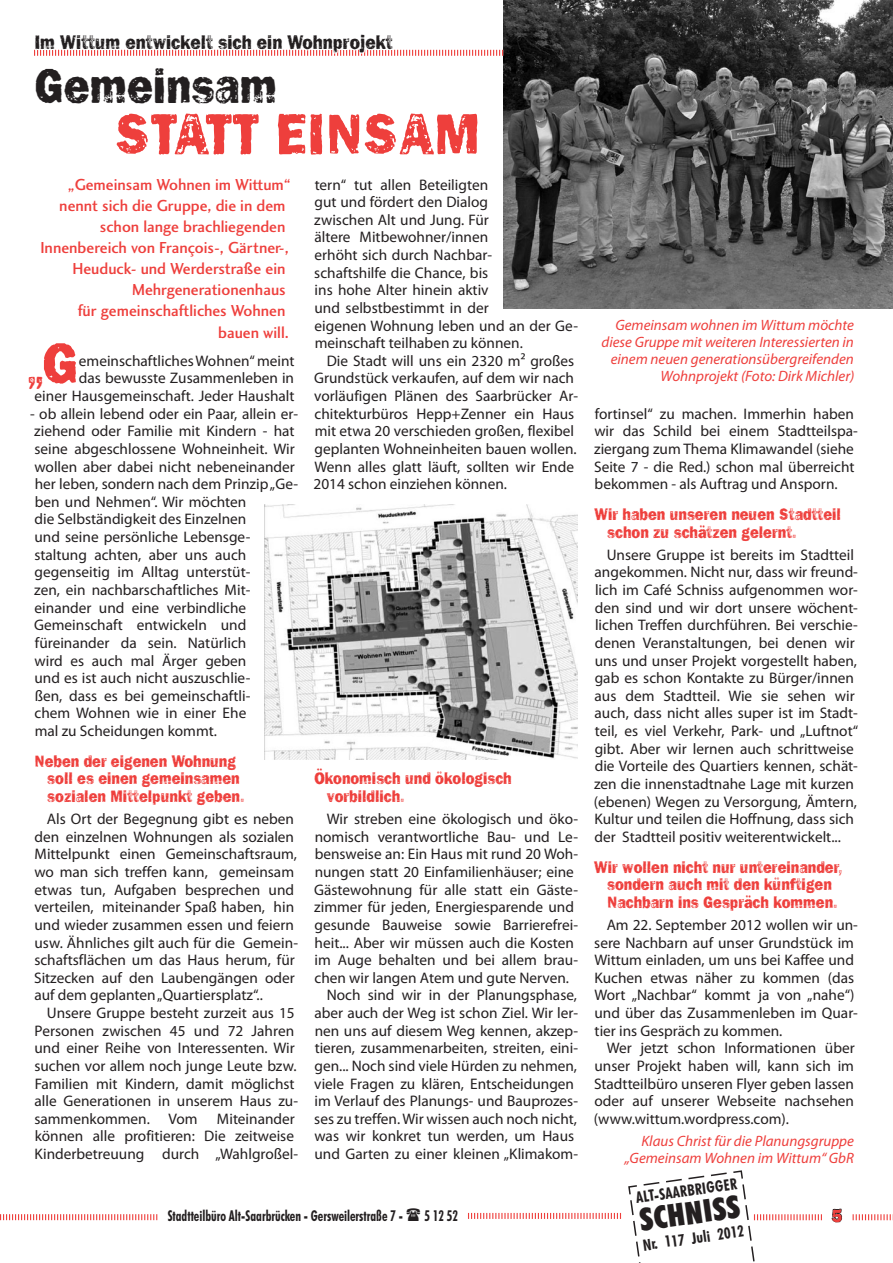
<style>
.page{position:relative;width:893px;height:1263px;background:#fff}
.page>*{position:absolute;margin:0;border:0;box-sizing:border-box;transform-origin:0 0}
.Überschrift_30{font:60px "Frankie OTF";color:#ee3f3c;scale:.9 1}
.Überschrift_30-2{font:51px "Frankie OTF";color:#231f20;scale:.85 1}
.Fließtext_Sans{font:40.05px "Frankie OTF";color:#ee3f3c;scale:.9 1}
.t1{font:900 condensed 31.5px "Futura BT";color:#231f20;scale:.96 1}
.Thema___Motto{font:20.25px "Frankie OTF";color:#231f20;scale:.85 1}
.t2{font:18px "Frankie OTF";color:#ee3f3c;scale:.96 1}
.Zwischen{font:17.25px/17.7px "Frankie OTF";color:#ee3f3c;scale:.85 1}
.Intro{font:16.5px "Charlotte Sans Medium Plain";color:#ee3f3c}
.t3{font:700 condensed 15.75px "Futura BT";color:#231f20;scale:.96 1}
.Fließtext_Sans-2{font:15.3px/17.7px "Myriad Pro";color:#231f20}
.Bildlegende{font:italic 15px/17.2px "Myriad Pro";color:#ee3f3c;text-align:right}
._4____Zwischen{font:700 condensed 15px "Futura BT";color:#231f20;scale:.85 1}
.s1{font-size:60.15px}
</style>
<div class="page">
<img style="left:504px;top:0;width:389px;height:309px">
<img style="left:264px;top:504px;width:313px;height:256px">
<svg style="left:468px;top:1213px;width:153px;height:6px"></svg>
<svg style="left:853px;top:1214px;width:40px;height:6px"></svg>
<svg style="left:628px;top:1170px;width:194px;height:93px"></svg>
<svg style="left:0;top:1214px;width:157px;height:6px"></svg>
<svg style="left:831px;top:1208px;width:11px;height:14px"></svg>
<svg style="left:34px;top:49px;width:469px;height:7px"></svg>
<p class="Thema___Motto" style="left:35px;top:30px;width:422px">Im Wittum entwickelt sich ein Wohnprojekt</p>
<p class="Überschrift_30-2" style="left:34px;top:56px;width:287px">Gemeinsam</p>
<p class="Überschrift_30" style="left:115px;top:98px;width:408px">STATT EINSAM</p>
<p class="Intro" style="left:68px;top:175px;width:224px">„Gemeinsam Wohnen im Wittum“</p>
<p class="Intro" style="left:59px;top:196px;width:228px">nennt sich die Gruppe, die in dem</p>
<p class="Intro" style="left:100px;top:217px;width:187px">schon lange brachliegenden</p>
<p class="Intro" style="left:40px;top:238px;width:250px">Innenbereich von François-, Gärtner-,</p>
<p class="Intro" style="left:72px;top:259px;width:215px">Heuduck- und Werderstraße ein</p>
<p class="Intro" style="left:132px;top:280px;width:155px">Mehrgenerationenhaus</p>
<p class="Intro" style="left:78px;top:301px;width:209px">für gemeinschaftliches Wohnen</p>
<p class="Intro" style="left:218px;top:323px;width:72px">bauen will.</p>
<p class="Fließtext_Sans" style="left:26px;top:346px;width:59px">„<span class="s1">G</span></p>
<p class="Fließtext_Sans-2" style="left:35px;top:352px;width:262px;text-align:right">emeinschaftliches Wohnen“ meint<br>das bewusste Zusammenleben in<br>einer Hausgemeinschaft. Jeder Haushalt</p>
<p class="Fließtext_Sans-2" style="left:30px;top:404px;width:269px">- ob allein lebend oder ein Paar, allein er&shy;ziehend oder Familie mit Kindern - hat seine abgeschlossene Wohneinheit. Wir wollen aber dabei nicht nebeneinander her leben, sondern nach dem Prinzip „Ge&shy;ben und Nehmen“. Wir möchten<br>die Selbständigkeit des Einzelnen<br>und seine persönliche Lebensge&shy;staltung achten, aber uns auch gegenseitig im Alltag unterstüt-<br>zen, ein nachbarschaftliches Mit&shy;einander und eine verbindliche Gemeinschaft entwickeln und füreinander da sein. Natürlich<br>wird es auch mal Ärger geben<br>und es ist auch nicht auszuschlie-<br>ßen, dass es bei gemeinschaftli-<br>chem Wohnen wie in einer Ehe<br>mal zu Scheidungen kommt.</p>
<p class="Zwischen" style="left:47px;top:752px;width:233px;text-indent:-13px">Neben der eigenen Wohnung soll es einen gemeinsamen sozialen Mittelpunkt geben.</p>
<p class="Fließtext_Sans-2" style="left:34px;top:810px;width:265px;text-indent:13px">Als Ort der Begegnung gibt es neben den einzelnen Wohnungen als sozialen Mittelpunkt einen Gemeinschaftsraum, wo man sich treffen kann, gemeinsam etwas tun, Aufgaben besprechen und verteilen, miteinander Spaß haben, hin und wieder zusammen essen und feiern usw. Ähnliches gilt auch für die Gemein&shy;schaftsflächen um das Haus herum, für Sitzecken auf den Laubengängen oder auf dem geplanten „Quartiersplatz“..</p>
<p class="Fließtext_Sans-2" style="left:34px;top:1004px;width:265px;text-indent:12px">Unsere Gruppe besteht zurzeit aus 15<br>Personen zwischen 45 und 72 Jahren und einer Reihe von Interessenten. Wir suchen vor allem noch junge Leute bzw.<br>Familien mit Kindern, damit möglichst alle Generationen in unserem Haus zu&shy;sammenkommen. Vom</p>
<p class="Fließtext_Sans-2" style="left:35px;top:1109px;width:265px;text-indent:182px">Miteinander können alle profitieren: Die zeitweise<br>Kinderbetreuung durch „Wahlgroßel-</p>
<p class="Fließtext_Sans-2" style="left:314px;top:175px;width:265px">tern“ tut allen Beteiligten<br>gut und fördert den Dialog<br>zwischen Alt und Jung. Für<br>ältere Mitbewohner/innen<br>erhöht sich durch Nachbar-<br>schaftshilfe die Chance, bis<br>ins hohe Alter hinein aktiv<br>und selbstbestimmt in der<br>eigenen Wohnung leben und an der Ge&shy;meinschaft teilhaben zu können.</p>
<p class="Fließtext_Sans-2" style="left:314px;top:352px;width:266px;text-indent:13px">Die Stadt will uns ein 2320 m² großes Grundstück verkaufen, auf dem wir nach vorläufigen Plänen des Saarbrücker Ar&shy;chitekturbüros Hepp+Zenner ein Haus mit etwa 20 verschieden großen, flexibel geplanten Wohneinheiten bauen wollen.<br>Wenn alles glatt läuft, sollten wir Ende 2014 schon einziehen können.</p>
<p class="Zwischen" style="left:327px;top:769px;width:219px;text-indent:-12px">Ökonomisch und ökologisch vorbildlich.</p>
<p class="Fließtext_Sans-2" style="left:314px;top:810px;width:265px;text-indent:13px">Wir streben eine ökologisch und öko&shy;nomisch verantwortliche Bau- und Le&shy;bensweise an: Ein Haus mit rund 20 Woh&shy;nungen statt 20 Einfamilienhäuser; eine Gästewohnung für alle statt ein Gäste&shy;zimmer für jeden, Energiesparende und gesunde Bauweise sowie Barrierefrei&shy;heit... Aber wir müssen auch die Kosten im Auge behalten und bei allem brau&shy;chen wir langen Atem und gute Nerven.</p>
<p class="Fließtext_Sans-2" style="left:314px;top:986px;width:265px;text-indent:12px">Noch sind wir in der Planungsphase, aber auch der Weg ist schon Ziel. Wir ler&shy;nen uns auf diesem Weg kennen, akzep&shy;tieren, zusammenarbeiten, streiten, eini&shy;gen... Noch sind viele Hürden zu nehmen, viele Fragen zu klären, Entscheidungen im Verlauf des Planungs- und Bauprozes&shy;ses zu treffen. Wir wissen auch noch nicht, was wir konkret tun werden, um Haus und Garten zu einer kleinen „Klimakom-</p>
<p class="Bildlegende" style="left:601px;top:316px;width:254px">Gemeinsam wohnen im Wittum möchte diese Gruppe mit weiteren Interessierten in einem neuen generationsübergreifenden Wohnprojekt (Foto: Dirk Michler)</p>
<p class="Fließtext_Sans-2" style="left:594px;top:404px;width:265px">fortinsel“ zu machen. Immerhin haben wir das Schild bei einem Stadtteilspa&shy;ziergang zum Thema Klimawandel (siehe Seite 7 - die Red.) schon mal überreicht bekommen - als Auftrag und Ansporn.</p>
<p class="Zwischen" style="left:607px;top:505px;width:277px;text-indent:-13px">Wir haben unseren neuen Stadtteil schon zu schätzen gelernt.</p>
<p class="Fließtext_Sans-2" style="left:594px;top:545px;width:266px;text-indent:13px">Unsere Gruppe ist bereits im Stadtteil angekommen. Nicht nur, dass wir freund&shy;lich im Café Schniss aufgenommen wor&shy;den sind und wir dort unsere wöchent&shy;lichen Treffen durchführen. Bei verschie&shy;denen Veranstaltungen, bei denen wir uns und unser Projekt vorgestellt haben, gab es schon Kontakte zu Bürger/innen aus dem Stadtteil. Wie sie sehen wir auch, dass nicht alles super ist im Stadt&shy;teil, es viel Verkehr, Park- und „Luftnot“ gibt. Aber wir lernen auch schrittweise die Vorteile des Quartiers kennen, schät&shy;zen die innenstadtnahe Lage mit kurzen (ebenen) Wegen zu Versorgung, Ämtern, Kultur und teilen die Hoffnung, dass sich der Stadtteil positiv weiterentwickelt...</p>
<p class="Zwischen" style="left:594px;top:857px;width:294px;text-align:center">Wir wollen nicht nur untereinander, sondern auch mit den künftigen<br>Nachbarn ins Gespräch kommen.</p>
<p class="Fließtext_Sans-2" style="left:594px;top:916px;width:265px;text-indent:12px">Am 22. September 2012 wollen wir un&shy;sere Nachbarn auf unser Grundstück im Wittum einladen, um uns bei Kaffee und Kuchen etwas näher zu kommen (das Wort „Nachbar“ kommt ja von „nahe“) und über das Zusammenleben im Quar&shy;tier ins Gespräch zu kommen.</p>
<p class="Fließtext_Sans-2" style="left:594px;top:1039px;width:262px;text-align:justify;text-indent:13px">Wer jetzt schon Informationen über unser Projekt haben will, kann sich im Stadtteilbüro unseren Flyer geben lassen oder auf unserer Webseite nachsehen (www.wittum.wordpress.com).</p>
<p class="Bildlegende" style="left:625px;top:1132px;width:231px">Klaus Christ für die Planungsgruppe „Gemeinsam Wohnen im Wittum“ GbR</p>
<p class="t3" style="left:635px;top:1188px;width:107px;rotate:-8deg">ALT-SAARBRIGGER</p>
<p class="t1" style="left:637px;top:1201px;width:106px;rotate:-8deg">SCHNISS</p>
<p class="_4____Zwischen" style="left:168px;top:1206px;width:278px">Stadtteilbüro Alt-Saarbrücken - Gersweilerstraße 7 -</p>
<p class="_4____Zwischen" style="left:424px;top:1206px;width:41px">5 12 52</p>
<p class="t2" style="left:832px;top:1205px;width:12px">5</p>
<p class="t3" style="left:642px;top:1235px;width:107px;rotate:-8deg">Nr. 117 Juli 2012</p>
</div>
